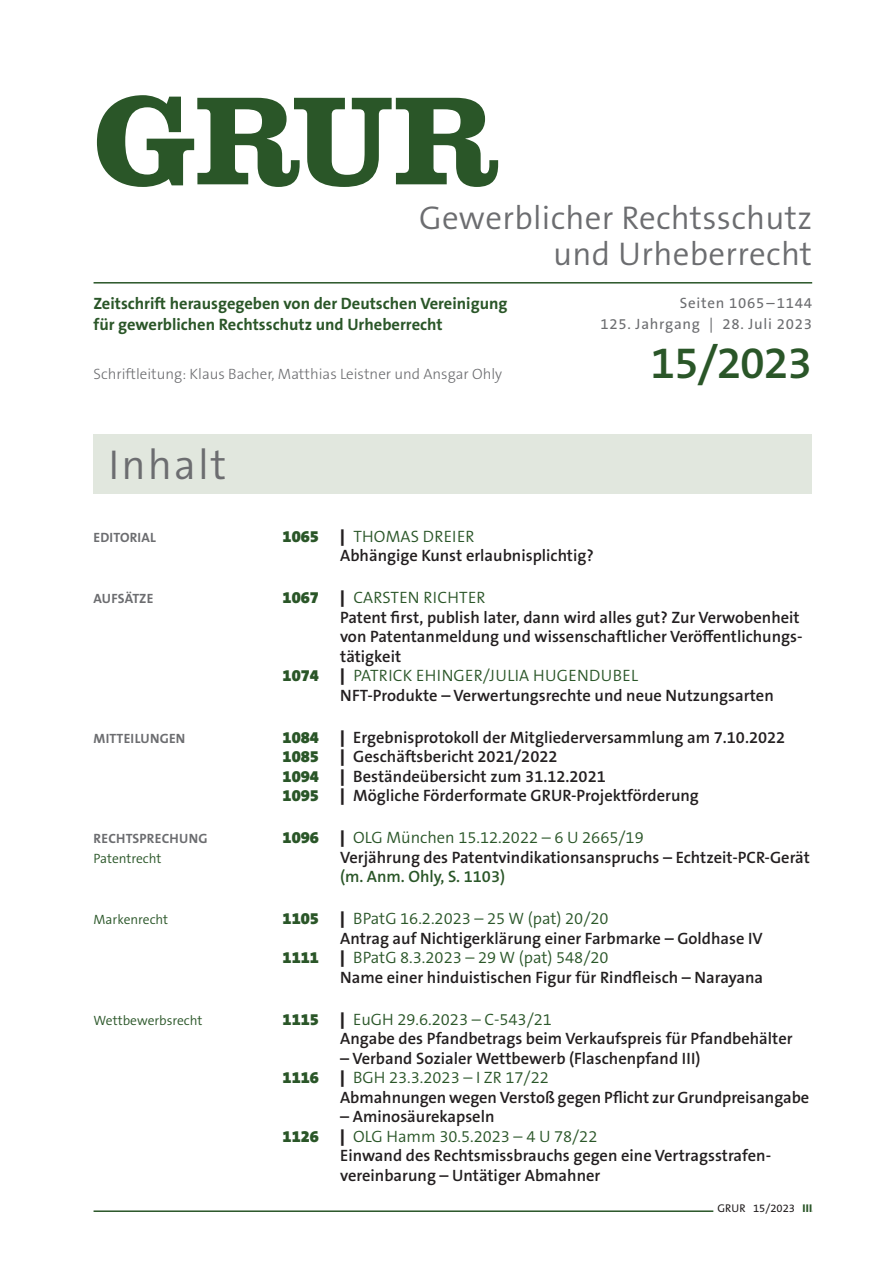
<style>
.page{position:relative;width:893px;height:1263px;background:#fff}
.page>*{position:absolute;margin:0;border:0;box-sizing:border-box;transform-origin:0 0}
.t1{font:700 130.5px "Clarendon LT Std";color:#2a5628}
.t2{font:600 45px "The Sans B W6";letter-spacing:-.025em;color:#2a5628}
.t3{font:300 42px "The Sans B W4";letter-spacing:.05em;color:#6c6d70}
.t4{font:300 33px/36px "The Sans B W4";letter-spacing:.01em;color:#6c6d70;text-align:right}
.t5{font:600 16.5px/19.5px "The Sans B W6";color:#231f20}
.t6{font:300 16.5px "The Sans B W4";color:#2a5628}
.t7{font:700 16.5px/21px "The Sans B W7";color:#2a5628}
.t8{font:900 16.5px "The Sans B W9";color:#2a5628}
.t9{font:600 16.5px "The Sans B W6";color:#2a5628}
.t10{font:300 15px "The Sans B W3";color:#6c6d70}
.t11{font:15px/21px "The Sans B W5 Plain";letter-spacing:.05em;color:#6c6d70;text-align:right}
.t12{font:700 13.5px "The Sans B W7";letter-spacing:.015em;color:#6c6d70}
.t13{font:300 13.5px "The Sans B W4";color:#2a5628}
.t14{font:11.25px "The Sans B W5 Plain";color:#231f20}
.s1{font-family:"The Sans B W9";font-weight:900;color:#231f20}
.s2{font-family:"The Sans B W9";font-weight:900}
.s3{font-family:"The Sans B W8";font-weight:800;color:#2a5628}
</style>
<div class="page">
<hr style="left:94px;top:282px;width:718px;height:2px;background:#2a5628">
<div style="left:94px;top:434px;width:718px;height:59px;background:#e1e7de"></div>
<hr style="left:94px;top:1210px;width:718px;height:2px;background:#2a5628">
<div style="left:713px;top:1201px;width:99px;height:13px;background:#fff"></div>
<h1 class="t1" style="left:94px;top:62px;width:410px">GRUR</h1>
<h3 class="t4" style="left:419px;top:200px;width:395px">Gewerblicher Rechtsschutz und Urheberrecht</h3>
<p class="t7" style="left:94px;top:293px;width:415px">Zeitschrift herausgegeben von der Deutschen Vereinigung für gewerblichen Rechtsschutz und Urheberrecht</p>
<p class="t10" style="left:94px;top:364px;width:410px">Schriftleitung: Klaus Bacher, Matthias Leistner und Ansgar Ohly</p>
<p class="t11" style="left:600px;top:292px;width:213px">Seiten 1065–1144<br>125. Jahrgang | 28. Juli 2023</p>
<h2 class="t2" style="left:650px;top:334px;width:163px">15/2023</h2>
<h3 class="t3" style="left:108px;top:438px;width:120px">Inhalt</h3>
<p class="t12" style="left:94px;top:528px;width:64px">EDITORIAL</p>
<p class="t8" style="left:283px;top:525px;width:38px">1065</p>
<p class="t6" style="left:340px;top:525px;width:136px"><span class="s1">|</span> THOMAS DREIER</p>
<p class="t5" style="left:340px;top:546px;width:255px">Abhängige Kunst erlaubnisplichtig?</p>
<p class="t12" style="left:94px;top:590px;width:61px">AUFSÄTZE</p>
<p class="t8" style="left:283px;top:587px;width:38px">1067</p>
<p class="t6" style="left:340px;top:587px;width:147px"><span class="s1">|</span> CARSTEN RICHTER</p>
<p class="t5" style="left:340px;top:607px;width:464px">Patent first, publish later, dann wird alles gut? Zur Verwobenheit von Patentanmeldung und wissenschaftlicher Veröffentlichungs&shy;tätigkeit</p>
<p class="t8" style="left:283px;top:665px;width:38px">1074</p>
<p class="t6" style="left:340px;top:665px;width:299px"><span class="s1">|</span> PATRICK EHINGER/JULIA HUGENDUBEL</p>
<p class="t5" style="left:340px;top:685px;width:435px">NFT-Produkte – Verwertungsrechte und neue Nutzungsarten</p>
<p class="t12" style="left:94px;top:729px;width:93px">MITTEILUNGEN</p>
<p class="t8" style="left:283px;top:726px;width:38px">1084</p>
<p class="t5" style="left:340px;top:727px;width:447px"><span class="s2">|</span> Ergebnisprotokoll der Mitgliederversammlung am 7.10.2022</p>
<p class="t8" style="left:283px;top:746px;width:38px">1085</p>
<p class="t5" style="left:340px;top:747px;width:219px"><span class="s2">|</span> Geschäftsbericht 2021/2022</p>
<p class="t8" style="left:283px;top:765px;width:38px">1094</p>
<p class="t5" style="left:340px;top:766px;width:267px"><span class="s2">|</span> Beständeübersicht zum 31.12.2021</p>
<p class="t8" style="left:283px;top:785px;width:38px">1095</p>
<p class="t5" style="left:340px;top:786px;width:360px"><span class="s2">|</span> Mögliche Förderformate GRUR-Projektförderung</p>
<p class="t12" style="left:94px;top:830px;width:115px">RECHTSPRECHUNG</p>
<p class="t8" style="left:283px;top:827px;width:38px">1096</p>
<p class="t6" style="left:340px;top:827px;width:305px"><span class="s1">|</span> OLG München 15.12.2022 – 6 U 2665/19</p>
<p class="t13" style="left:94px;top:849px;width:69px">Patentrecht</p>
<p class="t5" style="left:340px;top:847px;width:471px">Verjährung des Patentvindikationsanspruchs – Echtzeit-PCR-Gerät</p>
<p class="t9" style="left:340px;top:866px;width:166px">(m. Anm. Ohly, S. 1103)</p>
<p class="t13" style="left:94px;top:911px;width:76px">Markenrecht</p>
<p class="t8" style="left:283px;top:908px;width:38px">1105</p>
<p class="t6" style="left:340px;top:908px;width:270px"><span class="s1">|</span> BPatG 16.2.2023 – 25 W (pat) 20/20</p>
<p class="t5" style="left:340px;top:928px;width:424px">Antrag auf Nichtigerklärung einer Farbmarke – Goldhase IV</p>
<p class="t8" style="left:283px;top:947px;width:38px">1111</p>
<p class="t6" style="left:340px;top:947px;width:270px"><span class="s1">|</span> BPatG 8.3.2023 – 29 W (pat) 548/20</p>
<p class="t5" style="left:340px;top:967px;width:425px">Name einer hinduistischen Figur für Rindfleisch – Narayana</p>
<p class="t13" style="left:94px;top:1011px;width:110px">Wettbewerbsrecht</p>
<p class="t8" style="left:283px;top:1008px;width:38px">1115</p>
<p class="t6" style="left:340px;top:1008px;width:213px"><span class="s1">|</span> EuGH 29.6.2023 – C-543/21</p>
<p class="t5" style="left:340px;top:1029px;width:454px">Angabe des Pfandbetrags beim Verkaufspreis für Pfandbehälter</p>
<p class="t5" style="left:340px;top:1048px;width:362px">– Verband Sozialer Wettbewerb (Flaschenpfand III)</p>
<p class="t8" style="left:283px;top:1067px;width:38px">1116</p>
<p class="t6" style="left:340px;top:1067px;width:210px"><span class="s1">|</span> BGH 23.3.2023 – I ZR 17/22</p>
<p class="t5" style="left:340px;top:1087px;width:471px">Abmahnungen wegen Verstoß gegen Pflicht zur Grundpreisangabe</p>
<p class="t5" style="left:340px;top:1107px;width:156px">– Aminosäurekapseln</p>
<p class="t8" style="left:283px;top:1125px;width:38px">1126</p>
<p class="t6" style="left:340px;top:1125px;width:259px"><span class="s1">|</span> OLG Hamm 30.5.2023 – 4 U 78/22</p>
<p class="t5" style="left:340px;top:1146px;width:431px">Einwand des Rechtsmissbrauchs gegen eine Vertragsstrafen&shy;vereinbarung – Untätiger Abmahner</p>
<p class="t14" style="left:718px;top:1201px;width:96px">GRUR 15/2023 <span class="s3">III</span></p>
</div>
